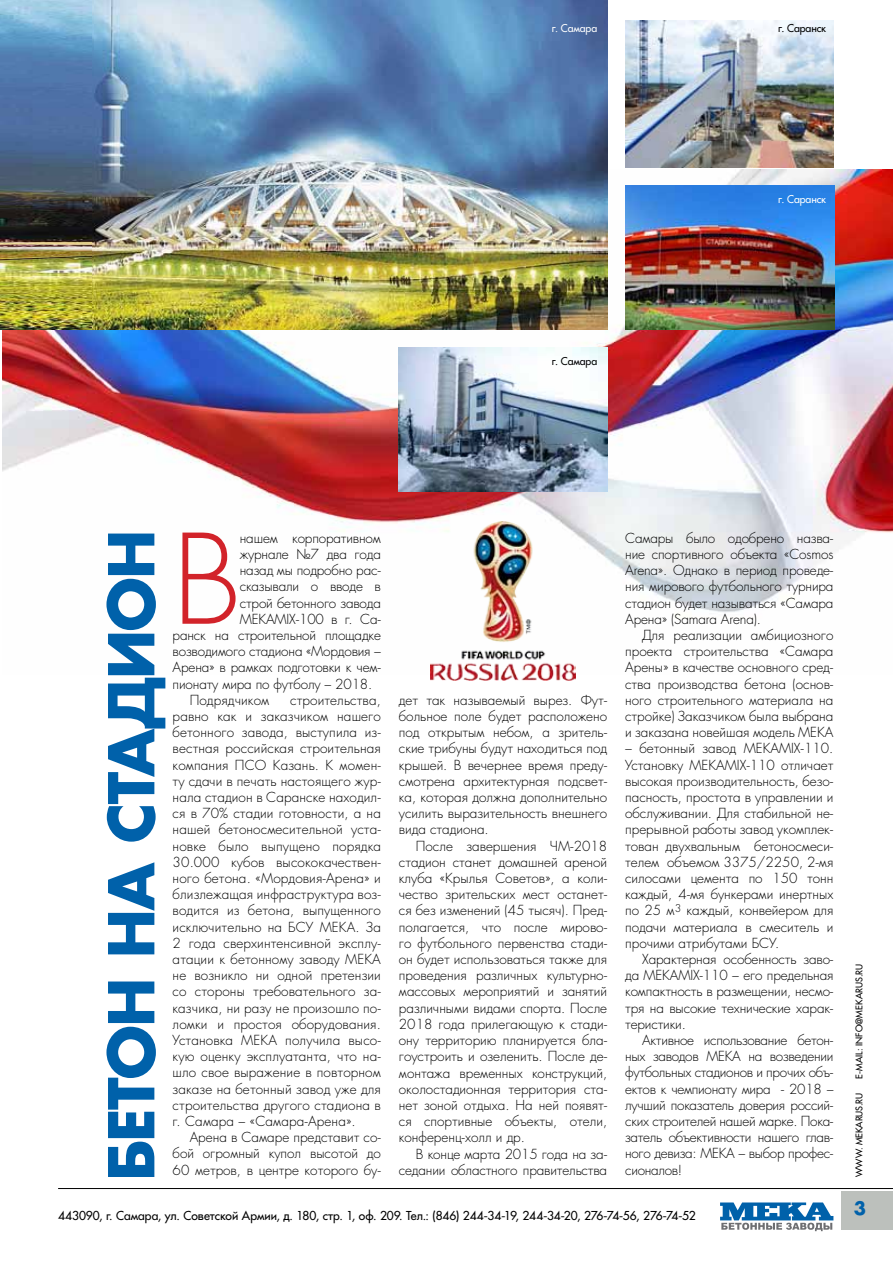
<style>
.page{position:relative;width:893px;height:1263px;background:#fff}
.page>*{position:absolute;margin:0;border:0;box-sizing:border-box;transform-origin:0 0}
.t1{font:120.9px "Favorit Light C";color:#d2232a}
.t2{font:700 61.5px "Favorit C";letter-spacing:-.03em;color:#0061aa}
.t3{font:700 18px "Favorit C";color:#0061aa}
.t4{font:13.5px/16.2px "Favorit Light C";letter-spacing:-.01em;color:#000;text-align:justify}
.t5{font:13.5px "Favorit Light C";letter-spacing:.01em;color:#000}
.t6{font:12px "Favorit C";letter-spacing:-.005em;color:#000}
.t7{font:10.5px "Favorit C";letter-spacing:-.01em;color:#fff}
.t8{font:10.5px "Favorit C";letter-spacing:-.01em;color:#000}
.t9{font:9px "Favorit C";color:#000}
</style>
<div class="page">
<img style="left:2px;top:169px;width:891px;height:506px">
<img style="left:625px;top:186px;width:209px;height:144px">
<img style="left:399px;top:348px;width:208px;height:144px">
<img style="left:431px;top:521px;width:144px;height:159px">
<img style="left:625px;top:20px;width:208px;height:148px">
<img style="left:91px;top:0;width:516px;height:330px">
<img style="left:0;top:0;width:91px;height:330px">
<hr style="left:58px;top:1188px;width:835px;height:1px;background:#000">
<div style="left:842px;top:1191px;width:51px;height:39px;background:#bcc0bc"></div>
<svg style="left:720px;top:1202px;width:113px;height:29px"></svg>
<p class="t7" style="left:552px;top:22px;width:47px">г. Самара</p>
<p class="t8" style="left:778px;top:22px;width:49px">г. Саранск</p>
<p class="t8" style="left:552px;top:354px;width:47px">г. Самара</p>
<p class="t7" style="left:778px;top:192px;width:49px">г. Саранск</p>
<p class="t4" style="left:625px;top:530px;width:210px">Самары было одобрено назва&shy;ние спортивного объекта «Cosmos Arena». Однако в период проведе&shy;ния мирового футбольного турнира стадион будет называться «Самара Арена» (Samara Arena).</p>
<p class="t4" style="left:625px;top:627px;width:210px;text-indent:17px">Для реализации амбициозного проекта строительства «Самара Арены» в качестве основного сред&shy;ства производства бетона (основ&shy;ного строительного материала на стройке) Заказчиком была выбрана и заказана новейшая модель МЕКА</p>
<p class="t4" style="left:625px;top:740px;width:210px">– бетонный завод MEKAMIX-110.<br>Установку MEKAMIX-110 отличает высокая производительность, безо&shy;пасность, простота в управлении и обслуживании. Для стабильной не&shy;прерывной работы завод укомплек&shy;тован двухвальным бетоносмеси&shy;телем объемом 3375/2250, 2-мя силосами цемента по 150 тонн каждый, 4-мя бункерами инертных по 25 м<sup>3</sup> каждый, конвейером для подачи материала в смеситель и прочими атрибутами БСУ.</p>
<p class="t4" style="left:625px;top:951px;width:210px;text-indent:17px">Характерная особенность заво&shy;да MEKAMIX-110 – его предельная компактность в размещении, несмо&shy;тря на высокие технические харак&shy;теристики.</p>
<p class="t4" style="left:625px;top:1032px;width:210px;text-indent:17px">Активное использование бетон&shy;ных заводов МЕКА на возведении футбольных стадионов и прочих объ&shy;ектов к чемпионату мира - 2018 – лучший показатель доверия россий&shy;ских строителей нашей марке. Пока&shy;затель объективности нашего глав&shy;ного девиза: МЕКА – выбор профес&shy;сионалов!</p>
<h1 class="t1" style="left:173px;top:502px;width:70px">В</h1>
<p class="t4" style="left:240px;top:530px;width:143px">нашем корпоративном</p>
<h2 class="t2" style="left:88px;top:1181px;width:653px;rotate:-90deg">БЕТОН НА СТАДИОН</h2>
<p class="t4" style="left:240px;top:546px;width:143px">журнале №7 два года</p>
<p class="t4" style="left:240px;top:562px;width:143px">назад мы подробно рас-</p>
<p class="t4" style="left:240px;top:578px;width:143px">сказывали о вводе в</p>
<p class="t4" style="left:240px;top:594px;width:143px">строй бетонного завода</p>
<p class="t4" style="left:240px;top:611px;width:143px">MEKAMIX-100 в г. Са-</p>
<p class="t4" style="left:173px;top:627px;width:210px">ранск на строительной площадке</p>
<p class="t4" style="left:173px;top:643px;width:210px">возводимого стадиона «Мордовия –</p>
<p class="t4" style="left:173px;top:659px;width:210px">Арена» в рамках подготовки к чем-</p>
<p class="t4" style="left:173px;top:675px;width:201px">пионату мира по футболу – 2018.</p>
<p class="t5" style="left:190px;top:691px;width:81px">Подрядчиком</p>
<p class="t4" style="left:399px;top:692px;width:210px">дет так называемый вырез. Фут&shy;больное поле будет расположено под открытым небом, а зритель&shy;ские трибуны будут находиться под крышей. В вечернее время преду&shy;смотрена архитектурная подсвет&shy;ка, которая должна дополнительно усилить выразительность внешнего вида стадиона.</p>
<p class="t4" style="left:399px;top:837px;width:210px;text-indent:17px">После завершения ЧМ-2018 стадион станет домашней ареной клуба «Крылья Советов», а коли&shy;чество зрительских мест останет&shy;ся без изменений (45 тысяч). Пред&shy;полагается, что после мирово&shy;го футбольного первенства стади&shy;он будет использоваться также для проведения различных культурно&shy;массовых мероприятий и занятий различными видами спорта. После 2018 года прилегающую к стади&shy;ону территорию планируется бла&shy;гоустроить и озеленить. После де&shy;монтажа временных конструкций, околостадионная территория ста&shy;нет зоной отдыха. На ней появят&shy;ся спортивные объекты, отели, конференц-холл и др.</p>
<p class="t4" style="left:416px;top:1145px;width:193px">В конце марта 2015 года на за-</p>
<p class="t4" style="left:173px;top:692px;width:210px;text-indent:117px">строительства, равно как и заказчиком нашего бетонного завода, выступила из&shy;вестная российская строительная компания ПСО Казань. К момен&shy;ту сдачи в печать настоящего жур&shy;нала стадион в Саранске находил&shy;ся в 70% стадии готовности, а на нашей бетоносмесительной уста&shy;новке было выпущено порядка 30.000 кубов высококачествен&shy;ного бетона. «Мордовия-Арена» и близлежащая инфраструктура воз&shy;водится из бетона, выпущенного исключительно на БСУ МЕКА. За 2 года сверхинтенсивной эксплу&shy;атации к бетонному заводу МЕКА не возникло ни одной претензии со стороны требовательного за&shy;казчика, ни разу не произошло по&shy;ломки и простоя оборудования.<br>Установка МЕКА получила высо&shy;кую оценку эксплуатанта, что на&shy;шло свое выражение в повторном заказе на бетонный завод уже для строительства другого стадиона в г. Самара – «Самара-Арена».</p>
<p class="t4" style="left:173px;top:1129px;width:210px;text-indent:17px">Арена в Самаре представит со&shy;бой огромный купол высотой до 60 метров, в центре которого бу-</p>
<p class="t6" style="left:58px;top:1208px;width:639px">443090, г. Самара, ул. Советской Армии, д. 180, стр. 1, оф. 209. Тел.: (846) 244-34-19, 244-34-20, 276-74-56, 276-74-52</p>
<p class="t4" style="left:399px;top:1161px;width:210px">седании областного правительства</p>
<p class="t9" style="left:853px;top:1079px;width:117px;rotate:-90deg">E-MAIL: INFO@MEKARUS.RU</p>
<p class="t9" style="left:853px;top:1177px;width:85px;rotate:-90deg">WWW. MEKARUS.RU</p>
<h3 class="t3" style="left:854px;top:1196px;width:14px">3</h3>
</div>
